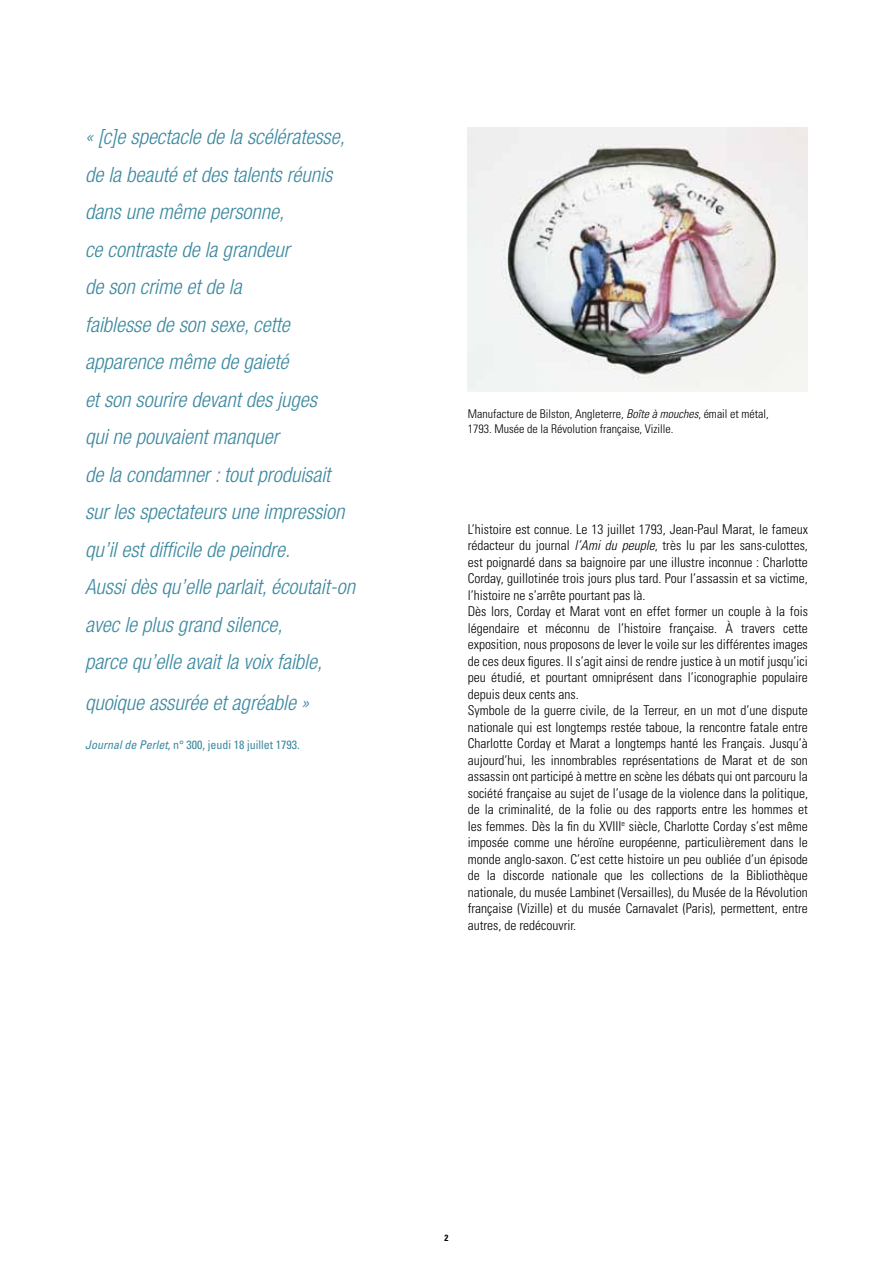
<style>
.page{position:relative;width:893px;height:1263px;background:#fff}
.page>*{position:absolute;margin:0;border:0;box-sizing:border-box;transform-origin:0 0}
.t1{font:italic 300 condensed 21px/37.5px "Helvetica Neue";color:#3c89a0}
.t2{font:300 condensed 13.5px/16.5px "Univers";color:#000}
.t3{font:300 condensed 12px/15px "Univers";color:#000}
.t4{font:condensed 12px "Univers";color:#3c89a0}
.t5{font:700 condensed 9px "Univers";color:#000}
.s1{font-style:italic}
</style>
<div class="page">
<img style="left:468px;top:128px;width:340px;height:263px">
<p class="t1" style="left:85px;top:118px;width:271px">« [c]e spectacle de la scélératesse, de la beauté et des talents réunis dans une même personne,<br>ce contraste de la grandeur<br>de son crime et de la<br>faiblesse de son sexe, cette apparence même de gaieté<br>et son sourire devant des juges<br>qui ne pouvaient manquer<br>de la condamner : tout produisait sur les spectateurs une impression qu’il est difficile de peindre.<br>Aussi dès qu’elle parlait, écoutait-on avec le plus grand silence,<br>parce qu’elle avait la voix faible,</p>
<h1 class="t1" style="left:85px;top:684px;width:225px">quoique assurée et agréable »</h1>
<p class="t4" style="left:85px;top:737px;width:216px"><span class="s1">Journal de Perlet</span>, n° 300, jeudi 18 juillet 1793.</p>
<p class="t3" style="left:468px;top:406px;width:303px">Manufacture de Bilston, Angleterre, <span class="s1">Boîte à mouches</span>, émail et métal,<br>1793. Musée de la Révolution française, Vizille.</p>
<p class="t2" style="left:468px;top:520px;width:342px">L’histoire est connue. Le 13 juillet 1793, Jean-Paul Marat, le fameux rédacteur du journal <span class="s1">l’Ami du peuple</span>, très lu par les sans-culottes, est poignardé dans sa baignoire par une illustre inconnue : Charlotte Corday, guillotinée trois jours plus tard. Pour l’assassin et sa victime, l’histoire ne s’arrête pourtant pas là.<br>Dès lors, Corday et Marat vont en effet former un couple à la fois légendaire et méconnu de l’histoire française. à travers cette exposition, nous proposons de lever le voile sur les différentes images de ces deux figures. Il s’agit ainsi de rendre justice à un motif jusqu’ici peu étudié, et pourtant omniprésent dans l’iconographie populaire depuis deux cents ans.<br>Symbole de la guerre civile, de la Terreur, en un mot d’une dispute nationale qui est longtemps restée taboue, la rencontre fatale entre Charlotte Corday et Marat a longtemps hanté les Français. Jusqu’à aujourd’hui, les innombrables représentations de Marat et de son assassin ont participé à mettre en scène les débats qui ont parcouru la société française au sujet de l’usage de la violence dans la politique, de la criminalité, de la folie ou des rapports entre les hommes et les femmes. Dès la fin du XVIII<sup>e</sup> siècle, Charlotte Corday s’est même imposée comme une héroïne européenne, particulièrement dans le monde anglo-saxon. C’est cette histoire un peu oubliée d’un épisode de la discorde nationale que les collections de la Bibliothèque nationale, du musée Lambinet (Versailles), du Musée de la Révolution française (Vizille) et du musée Carnavalet (Paris), permettent, entre autres, de redécouvrir.</p>
<p class="t5" style="left:444px;top:1232px;width:5px">2</p>
</div>
